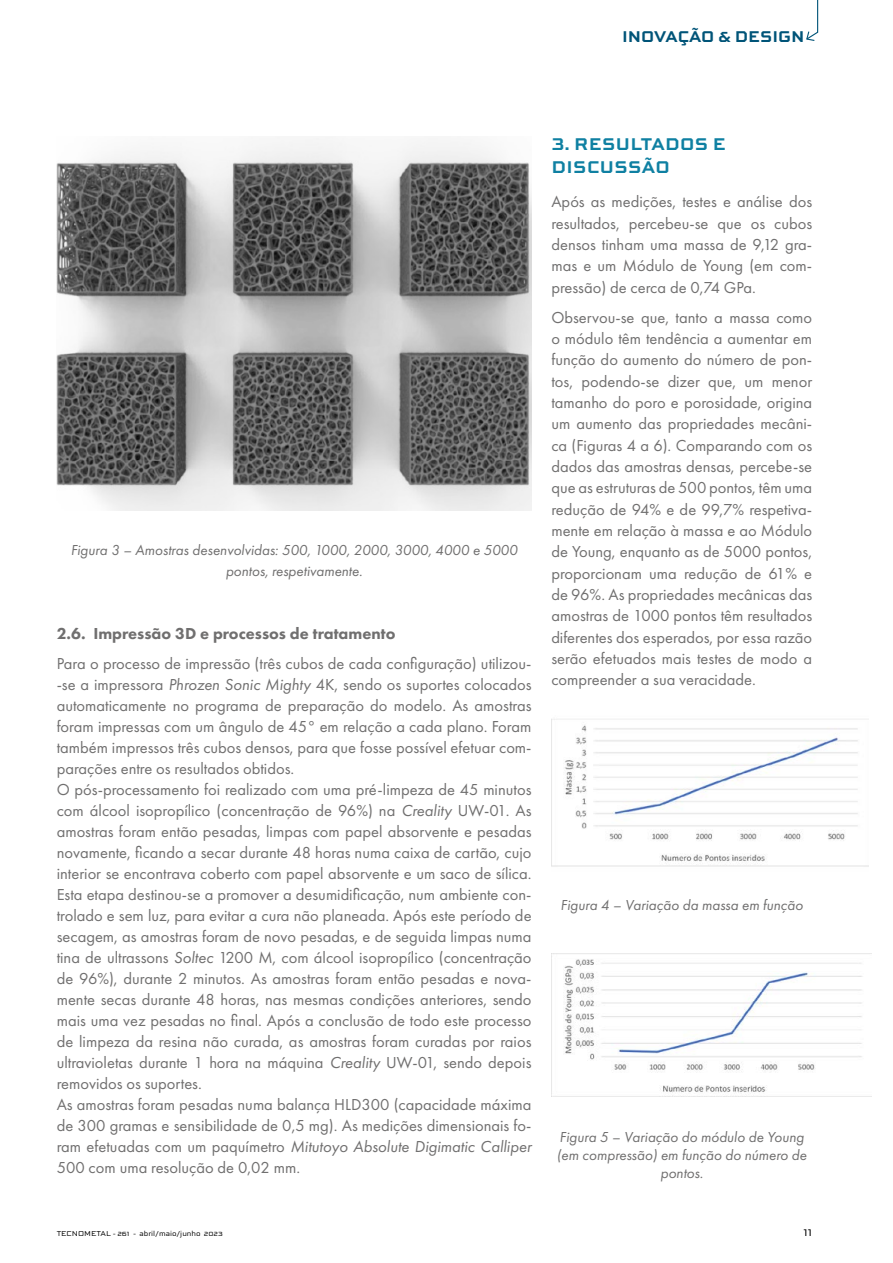
<style>
.page{position:relative;width:893px;height:1263px;background:#fff}
.page>*{position:absolute;margin:0;border:0;box-sizing:border-box;transform-origin:0 0}
.t1{font:700 18px/22.8px "Sweet Square Pro";letter-spacing:.02em;color:#0f80a2}
.t2{font:16.5px/21px "Futura PT";color:#706f6f;text-align:justify}
.t3{font:800 16.5px "Futura PT";color:#706f6f}
.t4{font:700 16.5px "Sweet Square Pro";color:#005478}
.t5{font:italic 15px/18.3px "Futura PT";color:#706f6f;text-align:center}
.t6{font:12px "Sweet Square Pro";color:#000}
.t7{font:7.5px "Sweet Square Pro";color:#000}
.s1{font-style:italic}
</style>
<div class="page">
<svg style="left:806px;top:0;width:13px;height:41px"></svg>
<img style="left:57px;top:138px;width:474px;height:372px">
<img style="left:551px;top:719px;width:317px;height:148px">
<img style="left:551px;top:953px;width:320px;height:144px">
<p class="t4" style="left:622px;top:25px;width:184px">INOVAÇÃO &amp; DESIGN</p>
<p class="t5" style="left:71px;top:540px;width:448px;line-height:21px">Figura 3 – Amostras desenvolvidas: 500, 1000, 2000, 3000, 4000 e 5000 pontos, respetivamente.</p>
<p class="t3" style="left:57px;top:623px;width:340px">2.6. Impressão 3D e processos de tratamento</p>
<p class="t2" style="left:57px;top:653px;width:476px;text-align:left">Para o processo de impressão (três cubos de cada configuração) utilizou--se a impressora <span class="s1">Phrozen Sonic Mighty</span> 4K, sendo os suportes colocados automaticamente no programa de preparação do modelo. As amostras foram impressas com um ângulo de 45° em relação a cada plano. Foram também impressos três cubos densos, para que fosse possível efetuar com&shy;parações entre os resultados obtidos.<br>O pós-processamento foi realizado com uma pré-limpeza de 45 minutos com álcool isopropílico (concentração de 96%) na <span class="s1">Creality</span> UW-01. As amostras foram então pesadas, limpas com papel absorvente e pesadas novamente, ficando a secar durante 48 horas numa caixa de cartão, cujo interior se encontrava coberto com papel absorvente e um saco de sílica.<br>Esta etapa destinou-se a promover a desumidificação, num ambiente con&shy;trolado e sem luz, para evitar a cura não planeada. Após este período de secagem, as amostras foram de novo pesadas, e de seguida limpas numa tina de ultrassons <span class="s1">Soltec</span> 1200 M, com álcool isopropílico (concentração de 96%), durante 2 minutos. As amostras foram então pesadas e nova&shy;mente secas durante 48 horas, nas mesmas condições anteriores, sendo mais uma vez pesadas no final. Após a conclusão de todo este processo de limpeza da resina não curada, as amostras foram curadas por raios ultravioletas durante 1 hora na máquina <span class="s1">Creality</span> UW-01, sendo depois removidos os suportes.<br>As amostras foram pesadas numa balança HLD300 (capacidade máxima de 300 gramas e sensibilidade de 0,5 mg). As medições dimensionais fo&shy;ram efetuadas com um paquímetro <span class="s1">Mitutoyo Absolute Digimatic Calliper </span>500 com uma resolução de 0,02 mm.</p>
<p class="t1" style="left:551px;top:132px;width:176px">3. RESULTADOS E<br>DISCUSSÃO</p>
<p class="t2" style="left:551px;top:191px;width:262px">Após as medições, testes e análise dos resultados, percebeu-se que os cubos densos tinham uma massa de 9,12 gra&shy;mas e um Módulo de Young (em com&shy;pressão) de cerca de 0,74 GPa.</p>
<p class="t2" style="left:551px;top:306px;width:262px">Observou-se que, tanto a massa como o módulo têm tendência a aumentar em função do aumento do número de pon&shy;tos, podendo-se dizer que, um menor tamanho do poro e porosidade, origina um aumento das propriedades mecâni&shy;ca (Figuras 4 a 6). Comparando com os dados das amostras densas, percebe-se que as estruturas de 500 pontos, têm uma redução de 94% e de 99,7% respetiva&shy;mente em relação à massa e ao Módulo de Young, enquanto as de 5000 pontos, proporcionam uma redução de 61% e de 96%. As propriedades mecânicas das amostras de 1000 pontos têm resultados diferentes dos esperados, por essa razão serão efetuados mais testes de modo a compreender a sua veracidade.</p>
<p class="t5" style="left:561px;top:895px;width:244px">Figura 4 – Variação da massa em função</p>
<p class="t5" style="left:557px;top:1127px;width:251px">Figura 5 – Variação do módulo de Young (em compressão) em função do número de pontos.</p>
<p class="t7" style="left:57px;top:1228px;width:168px">TECNOMETAL - 261 - abril/maio/junho 2023</p>
<p class="t6" style="left:803px;top:1223px;width:10px">11</p>
</div>
